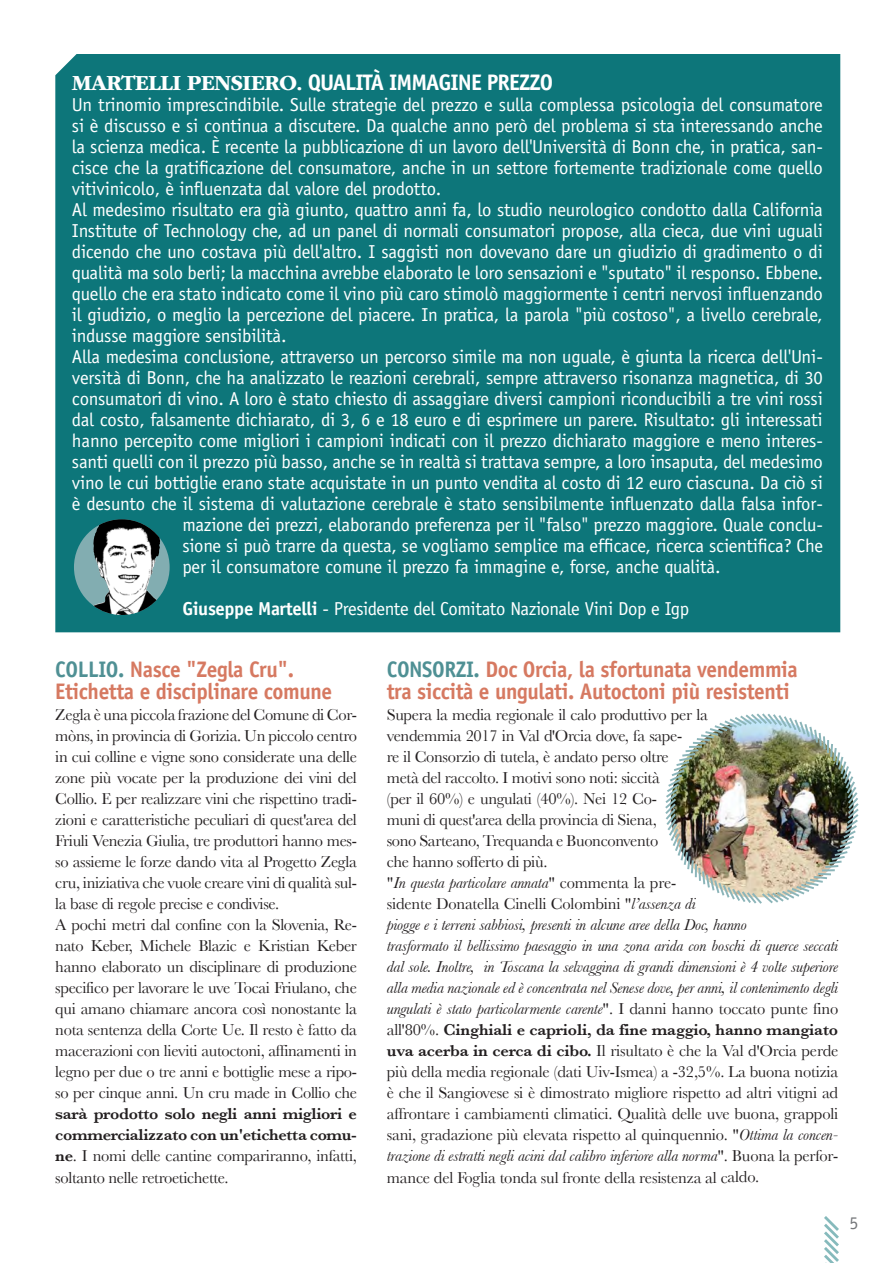
<style>
.page{position:relative;width:893px;height:1263px;background:#fff}
.page>*{position:absolute;margin:0;border:0;box-sizing:border-box;transform-origin:0 0}
.news{font:700 22.5px/22.5px "Officina Sans Std";letter-spacing:-.02em;color:#d67961;scale:.95 1}
.testo_box_bianco{font:700 22.5px "Officina Sans Std";letter-spacing:-.04em;color:#fff}
.testo_box_bianco-2{font:18.75px/21px "Officina Sans Std";letter-spacing:-.01em;color:#fff;text-align:justify}
.t1{font:18px "Officina Sans Std";color:#76787b}
.news-2{font:16.5px/21px "Baskerville";letter-spacing:-.02em;color:#231f20;text-align:justify}
.news-3{font:italic 16.5px/21px "Baskerville";letter-spacing:-.01em;color:#231f20}
.s1{font-family:"ITC Garamond Std"}
.s2{font-weight:700}
.s3{color:#4f9094}
.s4{font-weight:600}
.s5{font-style:normal}
.s6{font-weight:600;font-style:normal}
</style>
<div class="page">
<svg style="left:824px;top:1216px;width:15px;height:47px"></svg>
<div style="left:55px;top:54px;width:785px;height:578px;background:#0d767a"></div>
<div style="left:74px;top:519px;width:96px;height:96px;background:#82adb1;border-radius:50%"></div>
<img style="left:93px;top:519px;width:67px;height:96px">
<img style="left:665px;top:713px;width:194px;height:191px">
<p class="testo_box_bianco" style="left:72px;top:68px;width:483px"><span class="s1">MARTELLI PENSIERO.</span> QUALITÀ IMMAGINE PREZZO</p>
<p class="testo_box_bianco-2" style="left:72px;top:94px;width:752px">Un trinomio imprescindibile. Sulle strategie del prezzo e sulla complessa psicologia del consumatore si è discusso e si continua a discutere. Da qualche anno però del problema si sta interessando anche la scienza medica. È recente la pubblicazione di un lavoro dell'Università di Bonn che, in pratica, san&shy;cisce che la gratificazione del consumatore, anche in un settore fortemente tradizionale come quello vitivinicolo, è influenzata dal valore del prodotto.</p>
<p class="testo_box_bianco-2" style="left:72px;top:199px;width:753px">Al medesimo risultato era già giunto, quattro anni fa, lo studio neurologico condotto dalla California Institute of Technology che, ad un panel di normali consumatori propose, alla cieca, due vini uguali dicendo che uno costava più dell'altro. I saggisti non dovevano dare un giudizio di gradimento o di qualità ma solo berli; la macchina avrebbe elaborato le loro sensazioni e "sputato" il responso. Ebbene. quello che era stato indicato come il vino più caro stimolò maggiormente i centri nervosi influenzando il giudizio, o meglio la percezione del piacere. In pratica, la parola "più costoso", a livello cerebrale, indusse maggiore sensibilità.</p>
<p class="testo_box_bianco-2" style="left:72px;top:346px;width:752px">Alla medesima conclusione, attraverso un percorso simile ma non uguale, è giunta la ricerca dell'Uni-</p>
<p class="testo_box_bianco-2" style="left:72px;top:367px;width:752px">versità di Bonn, che ha analizzato le reazioni cerebrali, sempre attraverso risonanza magnetica, di 30</p>
<p class="testo_box_bianco-2" style="left:72px;top:388px;width:752px">consumatori di vino. A loro è stato chiesto di assaggiare diversi campioni riconducibili a tre vini rossi</p>
<p class="testo_box_bianco-2" style="left:72px;top:409px;width:752px">dal costo, falsamente dichiarato, di 3, 6 e 18 euro e di esprimere un parere. Risultato: gli interessati</p>
<p class="testo_box_bianco-2" style="left:72px;top:430px;width:752px">hanno percepito come migliori i campioni indicati con il prezzo dichiarato maggiore e meno interes-</p>
<p class="testo_box_bianco-2" style="left:72px;top:451px;width:752px">santi quelli con il prezzo più basso, anche se in realtà si trattava sempre, a loro insaputa, del medesimo</p>
<p class="testo_box_bianco-2" style="left:72px;top:472px;width:752px">vino le cui bottiglie erano state acquistate in un punto vendita al costo di 12 euro ciascuna. Da ciò si</p>
<p class="testo_box_bianco-2" style="left:72px;top:493px;width:752px">è desunto che il sistema di valutazione cerebrale è stato sensibilmente influenzato dalla falsa infor-</p>
<p class="testo_box_bianco-2" style="left:182px;top:514px;width:642px">mazione dei prezzi, elaborando preferenza per il "falso" prezzo maggiore. Quale conclu-</p>
<p class="testo_box_bianco-2" style="left:182px;top:535px;width:642px">sione si può trarre da questa, se vogliamo semplice ma efficace, ricerca scientifica? Che</p>
<p class="testo_box_bianco-2" style="left:182px;top:556px;width:540px">per il consumatore comune il prezzo fa immagine e, forse, anche qualità.</p>
<p class="testo_box_bianco-2" style="left:182px;top:598px;width:508px"><span class="s2">Giuseppe Martelli</span> - Presidente del Comitato Nazionale Vini Dop e Igp</p>
<p class="news" style="left:55px;top:658px;width:293px"><span class="s3">COLLIO.</span> Nasce "Zegla Cru".<br>Etichetta e disciplinare comune</p>
<p class="news-2" style="left:55px;top:704px;width:303px">Zegla è una piccola frazione del Comune di Cor&shy;mòns, in provincia di Gorizia. Un piccolo centro in cui colline e vigne sono considerate una delle zone più vocate per la produzione dei vini del Collio. E per realizzare vini che rispettino tradi&shy;zioni e caratteristiche peculiari di quest'area del Friuli Venezia Giulia, tre produttori hanno mes&shy;so assieme le forze dando vita al Progetto Zegla cru, iniziativa che vuole creare vini di qualità sul&shy;la base di regole precise e condivise.</p>
<p class="news-2" style="left:55px;top:914px;width:303px">A pochi metri dal confine con la Slovenia, Re&shy;nato Keber, Michele Blazic e Kristian Keber hanno elaborato un disciplinare di produzione specifico per lavorare le uve Tocai Friulano, che qui amano chiamare ancora così nonostante la nota sentenza della Corte Ue. Il resto è fatto da macerazioni con lieviti autoctoni, affinamenti in legno per due o tre anni e bottiglie mese a ripo&shy;so per cinque anni. Un cru made in Collio che <span class="s4">sarà prodotto solo negli anni migliori e commercializzato con un'etichetta comu&shy;ne</span>. I nomi delle cantine compariranno, infatti, soltanto nelle retroetichette.</p>
<p class="news" style="left:387px;top:658px;width:434px"><span class="s3">CONSORZI.</span> Doc Orcia, la sfortunata vendemmia</p>
<p class="news" style="left:387px;top:680px;width:426px">tra siccità e ungulati. Autoctoni più resistenti</p>
<p class="news-2" style="left:387px;top:704px;width:322px;text-align:left">Supera la media regionale il calo produttivo per la vendemmia 2017 in Val d'Orcia dove, fa sape-<br>re il Consorzio di tutela, è andato perso oltre<br>metà del raccolto. I motivi sono noti: siccità<br>(per il 60%) e ungulati (40%). Nei 12 Co-<br>muni di quest'area della provincia di Siena,<br>sono Sarteano, Trequanda e Buonconvento<br>che hanno sofferto di più.</p>
<p class="news-3" style="left:387px;top:872px;width:453px"><span class="s5">"</span>In questa particolare annata<span class="s5">" commenta la pre-<br>sidente Donatella Cinelli Colombini "</span>l’assenza di<br>piogge e i terreni sabbiosi, presenti in alcune aree della Doc, hanno<br>trasformato il bellissimo paesaggio in una zona arida con boschi di querce seccati dal sole. Inoltre, in Toscana la selvaggina di grandi dimensioni è 4 volte superiore alla media nazionale ed è concentrata nel Senese dove, per anni, il contenimento degli ungulati è stato particolarmente carente<span class="s5">". I danni hanno toccato punte fino all'80%.</span> <span class="s6">Cinghiali e caprioli, da fine maggio, hanno mangiato uva acerba in cerca di cibo.</span> <span class="s5">Il risultato è che la Val d'Orcia perde più della media regionale (dati Uiv-Ismea) a -32,5%. La buona notizia è che il Sangiovese si è dimostrato migliore rispetto ad altri vitigni ad affrontare i cambiamenti climatici. Qualità delle uve buona, grappoli sani, gradazione più elevata rispetto al quinquennio. "</span>Ottima la concen&shy;trazione di estratti negli acini dal calibro inferiore alla norma<span class="s5">". Buona la perfor&shy;mance del Foglia tonda sul fronte della resistenza al caldo.</span></p>
<p class="t1" style="left:850px;top:1212px;width:10px">5</p>
</div>
